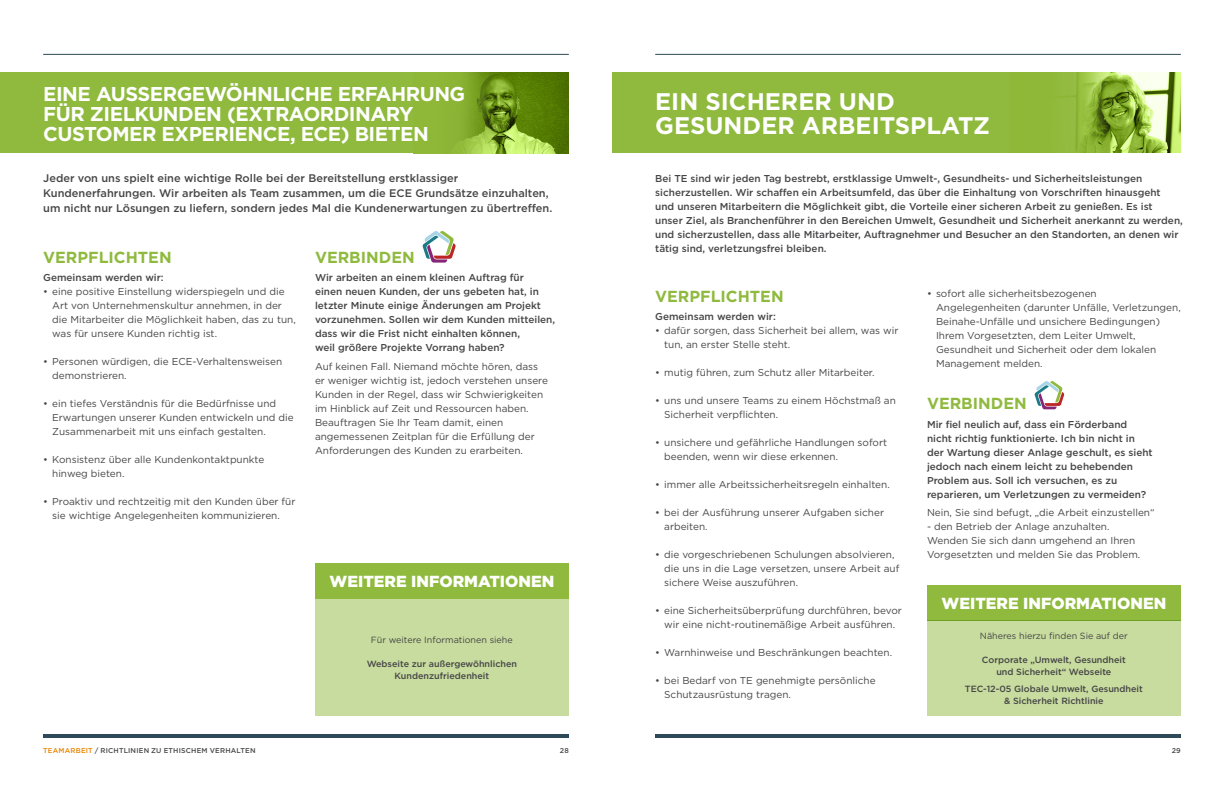
<style>
.page{position:relative;width:1224px;height:792px;background:#fff}
.page>*{position:absolute;margin:0;border:0;box-sizing:border-box;transform-origin:0 0}
.t1{font:700 24px/24px "Gotham";color:#fff}
.t2{font:700 20px/20px "Gotham";letter-spacing:-.025em;color:#fff}
.t3{font:700 16px "Gotham";color:#8fba3e}
.t4{font:900 16px "Gotham";color:#fff}
.t5{font:500 11px/15px "Gotham";color:#464547}
.t6{font:10px/14px "Gotham";color:#464547}
.t7{font:500 10px/14px "Gotham";color:#464547}
.t8{font:500 9px/12px "Gotham";color:#464547;text-align:center}
.t9{font:9px "Gotham";color:#464547}
.t10{font:500 7px "Gotham";letter-spacing:.025em;color:#464547}
.s1{color:#e98300}
</style>
<div class="page">
<hr style="left:655px;top:734px;width:526px;height:4px;background:#2e4957">
<hr style="left:655px;top:54px;width:526px;height:1px;background:#2e4957">
<hr style="left:43px;top:734px;width:526px;height:4px;background:#2e4957">
<hr style="left:43px;top:54px;width:526px;height:1px;background:#2e4957">
<div style="left:612px;top:72px;width:569px;height:81px;background:#8fba3e"></div>
<img style="left:1075px;top:72px;width:106px;height:81px">
<div style="left:0;top:72px;width:569px;height:81px;background:#8fba3e"></div>
<img style="left:455px;top:72px;width:114px;height:81px">
<div style="left:315px;top:599px;width:254px;height:117px;background:#c7dc9e"></div>
<div style="left:315px;top:564px;width:254px;height:35px;background:#8fba3e"></div>
<svg style="left:422px;top:231px;width:34px;height:32px"></svg>
<div style="left:927px;top:620px;width:254px;height:96px;background:#c7dc9e"></div>
<div style="left:927px;top:585px;width:254px;height:35px;background:#8fba3e"></div>
<svg style="left:1034px;top:381px;width:30px;height:28px"></svg>
<h2 class="t2" style="left:43px;top:83px;width:424px">EINE AUSSERGEWÖHNLICHE ERFAHRUNG<br>FÜR ZIELKUNDEN (EXTRAORDINARY<br>CUSTOMER EXPERIENCE, ECE) BIETEN</h2>
<p class="t5" style="left:43px;top:171px;width:511px">Jeder von uns spielt eine wichtige Rolle bei der Bereitstellung erstklassiger<br>Kundenerfahrungen. Wir arbeiten als Team zusammen, um die ECE Grundsätze einzuhalten, um nicht nur Lösungen zu liefern, sondern jedes Mal die Kundenerwartungen zu übertreffen.</p>
<h3 class="t3" style="left:315px;top:246px;width:101px">VERBINDEN</h3>
<p class="t7" style="left:315px;top:270px;width:242px">Wir arbeiten an einem kleinen Auftrag für<br>einen neuen Kunden, der uns gebeten hat, in letzter Minute einige Änderungen am Projekt vorzunehmen. Sollen wir dem Kunden mitteilen, dass wir die Frist nicht einhalten können,<br>weil größere Projekte Vorrang haben?</p>
<p class="t6" style="left:315px;top:359px;width:235px">Auf keinen Fall. Niemand möchte hören, dass er weniger wichtig ist, jedoch verstehen unsere Kunden in der Regel, dass wir Schwierigkeiten im Hinblick auf Zeit und Ressourcen haben.<br>Beauftragen Sie Ihr Team damit, einen angemessenen Zeitplan für die Erfüllung der Anforderungen des Kunden zu erarbeiten.</p>
<h3 class="t3" style="left:43px;top:246px;width:130px">VERPFLICHTEN</h3>
<p class="t7" style="left:43px;top:270px;width:122px">Gemeinsam werden wir:</p>
<p class="t6" style="left:52px;top:284px;width:245px;text-indent:-9px">• eine positive Einstellung widerspiegeln und die Art von Unternehmenskultur annehmen, in der die Mitarbeiter die Möglichkeit haben, das zu tun, was für unsere Kunden richtig ist.</p>
<p class="t6" style="left:52px;top:354px;width:232px;text-indent:-9px">• Personen würdigen, die ECE-Verhaltensweisen demonstrieren.</p>
<p class="t6" style="left:52px;top:396px;width:243px;text-indent:-9px">• ein tiefes Verständnis für die Bedürfnisse und<br>Erwartungen unserer Kunden entwickeln und die<br>Zusammenarbeit mit uns einfach gestalten.</p>
<p class="t6" style="left:52px;top:452px;width:214px;text-indent:-9px">• Konsistenz über alle Kundenkontaktpunkte hinweg bieten.</p>
<p class="t6" style="left:52px;top:494px;width:245px;text-indent:-9px">• Proaktiv und rechtzeitig mit den Kunden über für sie wichtige Angelegenheiten kommunizieren.</p>
<h3 class="t4" style="left:330px;top:571px;width:226px">WEITERE INFORMATIONEN</h3>
<p class="t9" style="left:371px;top:634px;width:143px">Für weitere Informationen siehe</p>
<p class="t8" style="left:367px;top:657px;width:152px">Webseite zur außergewöhnlichen<br>Kundenzufriedenheit</p>
<h1 class="t1" style="left:655px;top:89px;width:337px">EIN SICHERER UND<br>GESUNDER ARBEITSPLATZ</h1>
<p class="t7" style="left:655px;top:171px;width:529px">Bei TE sind wir jeden Tag bestrebt, erstklassige Umwelt-, Gesundheits- und Sicherheitsleistungen sicherzustellen. Wir schaffen ein Arbeitsumfeld, das über die Einhaltung von Vorschriften hinausgeht<br>und unseren Mitarbeitern die Möglichkeit gibt, die Vorteile einer sicheren Arbeit zu genießen. Es ist<br>unser Ziel, als Branchenführer in den Bereichen Umwelt, Gesundheit und Sicherheit anerkannt zu werden, und sicherzustellen, dass alle Mitarbeiter, Auftragnehmer und Besucher an den Standorten, an denen wir tätig sind, verletzungsfrei bleiben.</p>
<h3 class="t3" style="left:655px;top:286px;width:130px">VERPFLICHTEN</h3>
<p class="t7" style="left:655px;top:310px;width:122px">Gemeinsam werden wir:</p>
<p class="t6" style="left:664px;top:324px;width:236px;text-indent:-9px">• dafür sorgen, dass Sicherheit bei allem, was wir tun, an erster Stelle steht.</p>
<p class="t6" style="left:655px;top:366px;width:221px">• mutig führen, zum Schutz aller Mitarbeiter.</p>
<p class="t6" style="left:664px;top:394px;width:233px;text-indent:-9px">• uns und unsere Teams zu einem Höchstmaß an<br>Sicherheit verpflichten.</p>
<p class="t6" style="left:664px;top:436px;width:224px;text-indent:-9px">• unsichere und gefährliche Handlungen sofort beenden, wenn wir diese erkennen.</p>
<p class="t6" style="left:655px;top:478px;width:236px">• immer alle Arbeitssicherheitsregeln einhalten.</p>
<p class="t6" style="left:664px;top:506px;width:221px;text-indent:-9px">• bei der Ausführung unserer Aufgaben sicher arbeiten.</p>
<p class="t6" style="left:664px;top:548px;width:237px;text-indent:-9px">• die vorgeschriebenen Schulungen absolvieren, die uns in die Lage versetzen, unsere Arbeit auf sichere Weise auszuführen.</p>
<p class="t6" style="left:655px;top:604px;width:248px;text-align:center">• eine Sicherheitsüberprüfung durchführen, bevor wir eine nicht-routinemäßige Arbeit ausführen.</p>
<p class="t6" style="left:655px;top:646px;width:238px">• Warnhinweise und Beschränkungen beachten.</p>
<p class="t6" style="left:664px;top:674px;width:213px;text-indent:-9px">• bei Bedarf von TE genehmigte persönliche<br>Schutzausrüstung tragen.</p>
<p class="t6" style="left:936px;top:286px;width:246px;text-indent:-9px">• sofort alle sicherheitsbezogenen Angelegenheiten (darunter Unfälle, Verletzungen, Beinahe-Unfälle und unsichere Bedingungen)<br>Ihrem Vorgesetzten, dem Leiter Umwelt, Gesundheit und Sicherheit oder dem lokalen Management melden.</p>
<h3 class="t3" style="left:927px;top:393px;width:101px">VERBINDEN</h3>
<p class="t7" style="left:927px;top:417px;width:227px">Mir fiel neulich auf, dass ein Förderband nicht richtig funktionierte. Ich bin nicht in der Wartung dieser Anlage geschult, es sieht jedoch nach einem leicht zu behebenden Problem aus. Soll ich versuchen, es zu reparieren, um Verletzungen zu vermeiden?</p>
<p class="t6" style="left:927px;top:506px;width:229px">Nein, Sie sind befugt, „die Arbeit einzustellen“</p>
<p class="t6" style="left:927px;top:520px;width:215px">- den Betrieb der Anlage anzuhalten.<br>Wenden Sie sich dann umgehend an Ihren<br>Vorgesetzten und melden Sie das Problem.</p>
<h3 class="t4" style="left:942px;top:592px;width:226px">WEITERE INFORMATIONEN</h3>
<p class="t9" style="left:980px;top:630px;width:149px">Näheres hierzu finden Sie auf der</p>
<p class="t8" style="left:982px;top:654px;width:146px">Corporate „Umwelt, Gesundheit und Sicherheit“ Webseite</p>
<p class="t8" style="left:965px;top:682px;width:180px">TEC-12-05 Globale Umwelt, Gesundheit &amp; Sicherheit Richtlinie</p>
<p class="t10" style="left:43px;top:746px;width:214px"><span class="s1">TEAMARBEIT</span> / RICHTLINIEN ZU ETHISCHEM VERHALTEN</p>
<p class="t10" style="left:560px;top:746px;width:10px">28</p>
<p class="t10" style="left:1172px;top:746px;width:11px">29</p>
</div>
